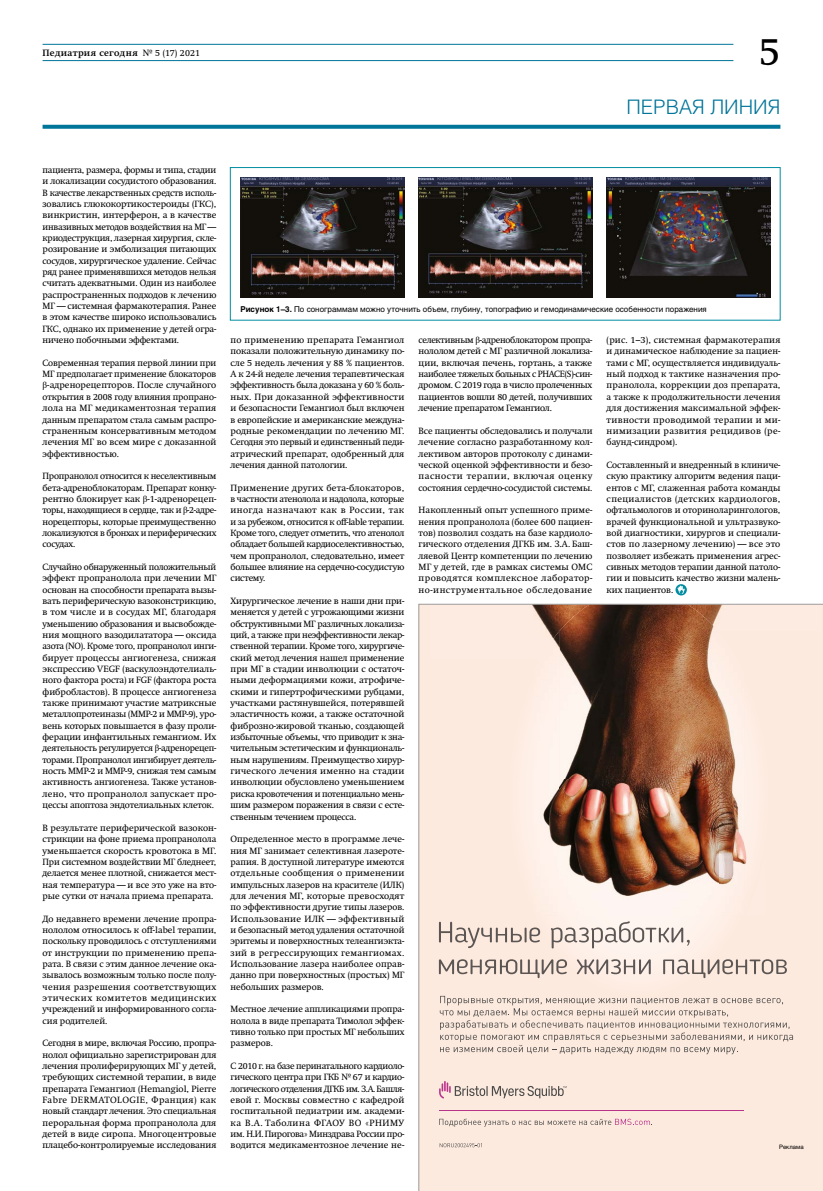
<style>
.page{position:relative;width:823px;height:1191px;background:#fff}
.page>*{position:absolute;margin:0;border:0;box-sizing:border-box;transform-origin:0 0}
.t1{font:39px "Swift C";color:#000}
.t2{font:20px "Helios Light C";color:#00759a}
.t3{font:9px/11.3px "Swift C";color:#000;text-align:justify}
.t4{font:700 9px "Swift C";letter-spacing:.04em;color:#000}
.t5{font:8px "Helios C";color:#000}
.t6{font:6px "Helios C";color:#000}
.s1{font-weight:400}
.s2{font-family:"Times New Roman"}
.s3{font-weight:700}
</style>
<div class="page">
<hr style="left:43px;top:44px;width:690px;height:1px;background:#00759a">
<hr style="left:43px;top:60px;width:690px;height:1px;background:#00759a">
<svg style="left:43px;top:125px;width:737px;height:4px;background:#0f7d9f"></svg>
<svg style="left:675px;top:584px;width:11px;height:11px"></svg>
<svg style="left:677px;top:585px;width:7px;height:9px"></svg>
<svg style="left:418px;top:604px;width:404px;height:587px;background:#dec7ba"></svg>
<div style="left:230px;top:167px;width:550px;height:153px;border:1px solid #008da1"></div>
<img style="left:240px;top:177px;width:164px;height:121px">
<img style="left:606px;top:177px;width:164px;height:121px">
<img style="left:418px;top:177px;width:174px;height:121px">
<p class="t4" style="left:43px;top:47px;width:159px">Педиатрия сегодня <span class="s1">№ 5 (17) 2021</span></p>
<h1 class="t1" style="left:758px;top:28px;width:23px">5</h1>
<h2 class="t2" style="left:626px;top:95px;width:155px">ПЕРВАЯ ЛИНИЯ</h2>
<p class="t3" style="left:43px;top:164px;width:175px">пациента, размера, формы и типа, стадии и локализации сосудистого образования.<br>В качестве лекарственных средств исполь&shy;зовались глюкокортикостероиды (ГКС), винкристин, интерферон, а в качестве инвазивных методов воздействия на МГ— криодеструкция, лазерная хирургия, скле&shy;розирование и эмболизация питающих сосудов, хирургическое удаление. Сейчас ряд ранее применявшихся методов нельзя считать адекватными. Один из наиболее распространенных подходов к лечению МГ — системная фармакотерапия. Ранее в этом качестве широко использовались ГКС, однако их применение у детей огра&shy;ничено побочными эффектами.</p>
<p class="t3" style="left:43px;top:357px;width:175px">Современная терапия первой линии при МГ предполагает применение блокаторов <span class="s2">β</span>-адренорецепторов. После случайного открытия в 2008 году влияния пропрано&shy;лола на МГ медикаментозная терапия данным препаратом стала самым распро&shy;страненным консервативным методом лечения МГ во всем мире с доказанной эффективностью.</p>
<p class="t3" style="left:43px;top:470px;width:175px">Пропранолол относится к неселективным бета-адреноблокаторам. Препарат конку&shy;рентно блокирует как <span class="s2">β</span>‑1‑адренорецеп&shy;торы, находящиеся в сердце, так и <span class="s2">β</span>‑2‑адре&shy;норецепторы, которые преимущественно локализуются в бронхах и периферических сосудах.</p>
<p class="t3" style="left:43px;top:561px;width:175px">Случайно обнаруженный положительный эффект пропранолола при лечении МГ основан на способности препарата вызы&shy;вать периферическую вазоконстрикцию, в том числе и в сосудах МГ, благодаря уменьшению образования и высвобожде&shy;ния мощного вазодилататора — оксида азота (NO). Кроме того, пропранолол инги&shy;бирует процессы ангиогенеза, снижая экспрессию VEGF (васкулоэндотелиаль&shy;ного фактора роста) и FGF (фактора роста фибробластов). В процессе ангиогенеза также принимают участие матриксные металлопротеиназы (ММР‑2 и ММР‑9), уро&shy;вень которых повышается в фазу проли&shy;ферации инфантильных гемангиом. Их деятельность регулируется <span class="s2">β</span>-адренорецеп&shy;торами. Пропранолол ингибирует деятель&shy;ность ММР‑2 и ММР‑9, снижая тем самым активность ангиогенеза. Также установ&shy;лено, что пропранолол запускает про&shy;цессы апоптоза эндотелиальных клеток.</p>
<p class="t3" style="left:43px;top:822px;width:175px">В результате периферической вазокон&shy;стрикции на фоне приема пропранолола уменьшается скорость кровотока в МГ.<br>При системном воздействии МГ бледнеет, делается менее плотной, снижается мест&shy;ная температура — и все это уже на вто&shy;рые сутки от начала приема препарата.</p>
<p class="t3" style="left:43px;top:913px;width:175px">До недавнего времени лечение пропра&shy;нололом относилось к оff-label терапии, поскольку проводилось с отступлениями от инструкции по применению препа&shy;рата. В связи с этим данное лечение ока&shy;зывалось возможным только после полу&shy;чения разрешения соответствующих этических комитетов медицинских учреждений и информированного согла&shy;сия родителей.</p>
<p class="t3" style="left:43px;top:1037px;width:175px">Сегодня в мире, включая Россию, пропра&shy;нолол официально зарегистрирован для лечения пролиферирующих МГ у детей, требующих системной терапии, в виде препарата Гемангиол (Hemangiol, Pierre Fabre DERMATOLOGIE, Франция) как новый стандарт лечения. Это специальная пероральная форма пропранолола для детей в виде сиропа. Многоцентровые плацебо-контролируемые исследования</p>
<p class="t5" style="left:240px;top:305px;width:467px"><span class="s3">Рисунок 1–3.</span> По сонограммам можно уточнить объем, глубину, топографию и гемодинамические особенности поражения</p>
<p class="t3" style="left:230px;top:334px;width:175px">по применению препарата Гемангиол показали положительную динамику по&shy;сле 5 недель лечения у 88 % пациентов.<br>А к 24‑й неделе лечения терапевтическая эффективность была доказана у 60 % боль&shy;ных. При доказанной эффективности и безопасности Гемангиол был включен в европейские и американские междуна&shy;родные рекомендации по лечению МГ.<br>Сегодня это первый и единственный педи&shy;атрический препарат, одобренный для лечения данной патологии.</p>
<p class="t3" style="left:230px;top:482px;width:175px">Применение других бета-блокаторов, в частности атенолола и надолола, которые иногда назначают как в России, так и за рубежом, относится к оff-lable терапии.<br>Кроме того, следует отметить, что атенолол обладает большей кардиоселективностью, чем пропранолол, следовательно, имеет большее влияние на сердечно-сосудистую систему.</p>
<p class="t3" style="left:230px;top:595px;width:175px">Хирургическое лечение в наши дни при&shy;меняется у детей с угрожающими жизни обструктивными МГ различных локализа&shy;ций, а также при неэффективности лекар&shy;ственной терапии. Кроме того, хирургиче&shy;ский метод лечения нашел применение при МГ в стадии инволюции с остаточ&shy;ными деформациями кожи, атрофиче&shy;скими и гипертрофическими рубцами, участками растянувшейся, потерявшей эластичность кожи, а также остаточной фиброзно-жировой тканью, создающей избыточные объемы, что приводит к зна&shy;чительным эстетическим и функциональ&shy;ным нарушениям. Преимущество хирур&shy;гического лечения именно на стадии инволюции обусловлено уменьшением риска кровотечения и потенциально мень&shy;шим размером поражения в связи с есте&shy;ственным течением процесса.</p>
<p class="t3" style="left:230px;top:833px;width:175px">Определенное место в программе лече&shy;ния МГ занимает селективная лазероте&shy;рапия. В доступной литературе имеются отдельные сообщения о применении импульсных лазеров на красителе (ИЛК) для лечения МГ, которые превосходят по эффективности другие типы лазеров.<br>Использование ИЛК — эффективный и безопасный метод удаления остаточной эритемы и поверхностных телеангиэкта&shy;зий в регрессирующих гемангиомах.<br>Использование лазера наиболее оправ&shy;данно при поверхностных (простых) МГ небольших размеров.</p>
<p class="t3" style="left:230px;top:1003px;width:175px">Местное лечение аппликациями пропра&shy;нолола в виде препарата Тимолол эффек&shy;тивно только при простых МГ небольших размеров.</p>
<p class="t3" style="left:230px;top:1060px;width:175px">С 2010 г. на базе перинатального кардиоло&shy;гического центра при ГКБ № 67 и кардио&shy;логического отделения ДГКБ им. З.А.Башля&shy;евой г. Москвы совместно с кафедрой госпитальной педиатрии им. академи&shy;ка В.А. Таболина ФГАОУ ВО «РНИМУ им. Н.И.Пирогова» Минздрава России про&shy;водится медикаментозное лечение не-</p>
<p class="t3" style="left:418px;top:334px;width:175px">селективным <span class="s2">β</span>-адреноблокатором пропра&shy;нололом детей с МГ различной локализа&shy;ции, включая печень, гортань, а также наиболее тяжелых больных с PHACE(S)-син&shy;дромом. С 2019 года в число пролеченных пациентов вошли 80 детей, получивших лечение препаратом Гемангиол.</p>
<p class="t3" style="left:418px;top:425px;width:175px">Все пациенты обследовались и получали лечение согласно разработанному кол&shy;лективом авторов протоколу с динами&shy;ческой оценкой эффективности и безо&shy;пасности терапии, включая оценку состояния сердечно-сосудистой системы.</p>
<p class="t3" style="left:418px;top:504px;width:175px">Накопленный опыт успешного приме&shy;нения пропранолола (более 600 пациен&shy;тов) позволил создать на базе кардиоло&shy;гического отделения ДГКБ им. З.А. Баш&shy;ляевой Центр компетенции по лечению МГ у детей, где в рамках системы ОМС проводятся комплексное лаборатор&shy;но-инструментальное обследование</p>
<p class="t3" style="left:606px;top:334px;width:175px;text-align:left">(рис. 1–3), системная фармакотерапия и динамическое наблюдение за пациен&shy;тами с МГ, осуществляется индивидуаль&shy;ный подход к тактике назначения про&shy;пранолола, коррекции доз препарата, а также к продолжительности лечения для достижения максимальной эффек&shy;тивности проводимой терапии и ми-- нимизации развития рецидивов (ре&shy;баунд-синдром).</p>
<p class="t3" style="left:606px;top:459px;width:175px">Составленный и внедренный в клиниче&shy;скую практику алгоритм ведения паци&shy;ентов с МГ, слаженная работа команды специалистов (детских кардиологов, офтальмологов и оториноларингологов, врачей функциональной и ультразвуко&shy;вой диагностики, хирургов и специали&shy;стов по лазерному лечению) — все это позволяет избежать применения агрес&shy;сивных методов терапии данной патоло&shy;гии и повысить качество жизни малень&shy;ких пациентов.</p>
<p class="t6" style="left:778px;top:1143px;width:26px">Реклама</p>
</div>
